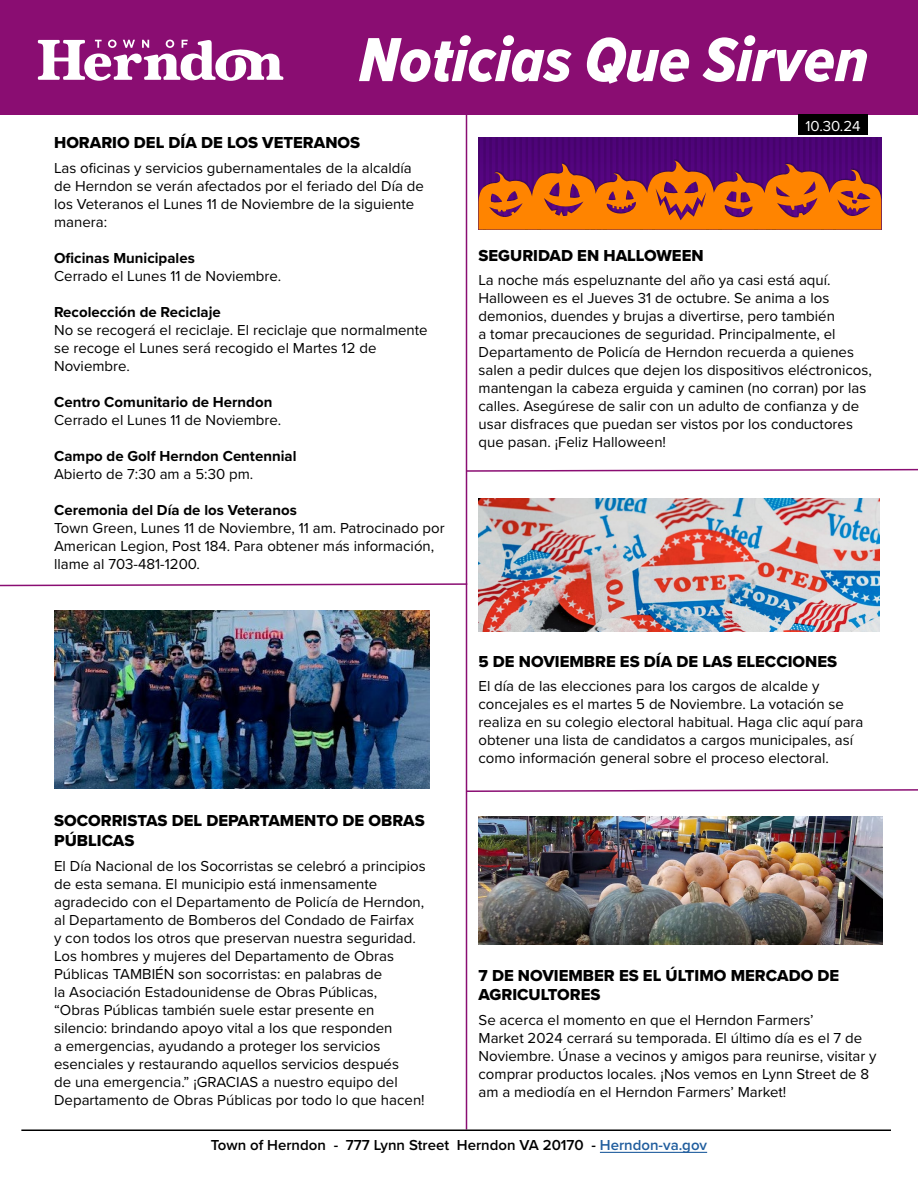
<style>
.page{position:relative;width:918px;height:1188px;background:#fff}
.page>*{position:absolute;margin:0;border:0;box-sizing:border-box;transform-origin:0 0}
.t1{font:64.5px "Proxima Nova Cond Extrabld It";color:#fff}
.Story_Title_Spanish{font:16.5px/19.8px "Proxima Nova Extrabld";color:#000}
.Body_Spanish{font:15px/18px "Proxima Nova";color:#000}
.Body_Spanish-2{font:700 15px "Proxima Nova";color:#000}
.t2{font:600 15px "Proxima Nova";color:#000}
.t3{font:15px "Proxima Nova";color:#fff}
.s1{color:#215e9e}
</style>
<div class="page">
<hr style="left:466px;top:111px;width:1px;height:1019px;background:#8a0d72">
<div style="left:0;top:0;width:918px;height:114px;background:#8a0d72"></div>
<div style="left:798px;top:114px;width:70px;height:21px;background:#000"></div>
<hr style="left:21px;top:1130px;width:870px;height:1px;background:#000">
<svg style="left:38px;top:40px;width:245px;height:41px"></svg>
<img style="left:54px;top:610px;width:375px;height:179px">
<img style="left:479px;top:498px;width:400px;height:133px">
<svg style="left:479px;top:137px;width:403px;height:93px;background:#a1413d"></svg>
<img style="left:479px;top:816px;width:403px;height:129px">
<hr style="left:600px;top:1152px;width:107px;height:1px;background:#215e9e">
<svg style="left:465px;top:468px;width:453px;height:5px"></svg>
<svg style="left:465px;top:788px;width:453px;height:5px"></svg>
<svg style="left:0;top:583px;width:468px;height:4px"></svg>
<h1 class="t1" style="left:359px;top:12px;width:511px">Noticias Que Sirven</h1>
<h1 class="t3" style="left:806px;top:114px;width:56px">10.30.24</h1>
<h2 class="Story_Title_Spanish" style="left:54px;top:132px;width:308px">HORARIO DEL DÍA DE LOS VETERANOS</h2>
<p class="Body_Spanish" style="left:54px;top:158px;width:371px">Las oficinas y servicios gubernamentales de la alcaldía de Herndon se verán afectados por el feriado del Día de los Veteranos el Lunes 11 de Noviembre de la siguiente manera:</p>
<p class="Body_Spanish-2" style="left:54px;top:247px;width:142px">Oficinas Municipales</p>
<p class="Body_Spanish" style="left:54px;top:266px;width:229px">Cerrado el Lunes 11 de Noviembre.</p>
<p class="Body_Spanish-2" style="left:54px;top:301px;width:168px">Recolección de Reciclaje</p>
<p class="Body_Spanish" style="left:54px;top:320px;width:375px">No se recogerá el reciclaje. El reciclaje que normalmente se recoge el Lunes será recogido el Martes 12 de<br>Noviembre.</p>
<p class="Body_Spanish-2" style="left:54px;top:391px;width:220px">Centro Comunitario de Herndon</p>
<p class="Body_Spanish" style="left:54px;top:410px;width:229px">Cerrado el Lunes 11 de Noviembre.</p>
<p class="Body_Spanish-2" style="left:54px;top:445px;width:244px">Campo de Golf Herndon Centennial</p>
<p class="Body_Spanish" style="left:54px;top:464px;width:201px">Abierto de 7:30 am a 5:30 pm.</p>
<p class="Body_Spanish-2" style="left:54px;top:499px;width:244px">Ceremonia del Día de los Veteranos</p>
<p class="Body_Spanish" style="left:54px;top:518px;width:392px">Town Green, Lunes 11 de Noviembre, 11 am. Patrocinado por<br>American Legion, Post 184. Para obtener más información, llame al 703-481-1200.</p>
<h2 class="Story_Title_Spanish" style="left:479px;top:245px;width:227px">SEGURIDAD EN HALLOWEEN</h2>
<p class="Body_Spanish" style="left:479px;top:271px;width:395px">La noche más espeluznante del año ya casi está aquí.<br>Halloween es el Jueves 31 de octubre. Se anima a los demonios, duendes y brujas a divertirse, pero también<br>a tomar precauciones de seguridad. Principalmente, el Departamento de Policía de Herndon recuerda a quienes salen a pedir dulces que dejen los dispositivos eléctronicos, mantengan la cabeza erguida y caminen (no corran) por las calles. Asegúrese de salir con un adulto de confianza y de usar disfraces que puedan ser vistos por los conductores que pasan. ¡Feliz Halloween!</p>
<h2 class="Story_Title_Spanish" style="left:54px;top:810px;width:372px">SOCORRISTAS DEL DEPARTAMENTO DE OBRAS<br>PÚBLICAS</h2>
<p class="Body_Spanish" style="left:54px;top:856px;width:373px">El Día Nacional de los Socorristas se celebró a principios de esta semana. El municipio está inmensamente agradecido con el Departamento de Policía de Herndon, al Departamento de Bomberos del Condado de Fairfax<br>y con todos los otros que preservan nuestra seguridad.<br>Los hombres y mujeres del Departamento de Obras Públicas TAMBIÉN son socorristas: en palabras de<br>la Asociación Estadounidense de Obras Públicas, “Obras Públicas también suele estar presente en silencio: brindando apoyo vital a los que responden<br>a emergencias, ayudando a proteger los servicios esenciales y restaurando aquellos servicios después<br>de una emergencia.” ¡GRACIAS a nuestro equipo del Departamento de Obras Públicas por todo lo que hacen!</p>
<h2 class="Story_Title_Spanish" style="left:479px;top:651px;width:360px">5 DE NOVIEMBRE ES DÍA DE LAS ELECCIONES</h2>
<p class="Body_Spanish" style="left:479px;top:677px;width:386px">El día de las elecciones para los cargos de alcalde y concejales es el martes 5 de Noviembre. La votación se realiza en su colegio electoral habitual. Haga clic aquí para obtener una lista de candidatos a cargos municipales, así como información general sobre el proceso electoral.</p>
<h2 class="Story_Title_Spanish" style="left:479px;top:965px;width:362px">7 DE NOVIEMBER ES EL ÚLTIMO MERCADO DE<br>AGRICULTORES</h2>
<p class="Body_Spanish" style="left:479px;top:1010px;width:400px">Se acerca el momento en que el Herndon Farmers’<br>Market 2024 cerrará su temporada. El último día es el 7 de Noviembre. Únase a vecinos y amigos para reunirse, visitar y comprar productos locales. ¡Nos vemos en Lynn Street de 8 am a mediodía en el Herndon Farmers’ Market!</p>
<h1 class="t2" style="left:211px;top:1134px;width:498px">Town of Herndon - 777 Lynn Street Herndon VA 20170 - <span class="s1">Herndon-va.gov</span></h1>
</div>
